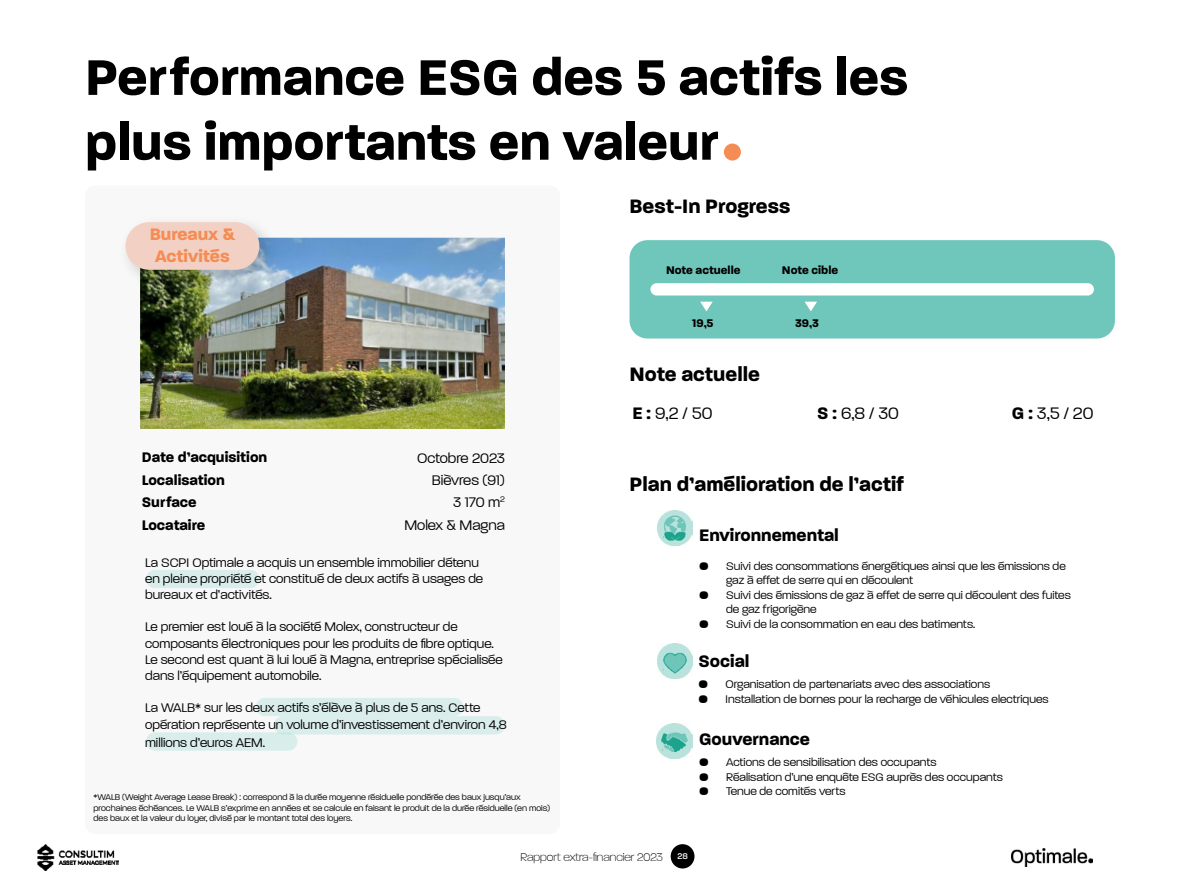
<style>
.page{position:relative;width:1200px;height:893px;background:#fff}
.page>*{position:absolute;margin:0;border:0;box-sizing:border-box;transform-origin:0 0}
.t1{font:700 54px/64.8px "Paralucent";color:#000}
.t2{font:700 21px "Paralucent";color:#000}
.t3{font:700 18px "Paralucent";color:#000}
.t4{font:300 18px "Paralucent";color:#000}
.t5{font:700 18px/21.6px "Paralucent";color:#f58c54}
.t6{font:700 15px "Paralucent";color:#000}
.t7{font:300 15px "Paralucent";color:#000}
.t8{font:300 13.5px/16.2px "Paralucent";color:#000}
.t9{font:300 12px/14.4px "Paralucent";color:#000}
.t10{font:700 12px "Paralucent";color:#000}
.t11{font:200 12px "Paralucent";color:#000}
.t12{font:300 9px/10.8px "Paralucent";color:#000}
.s1{font-weight:700}
</style>
<div class="page">
<div style="left:671px;top:844px;width:23px;height:24px;background:#000;border-radius:50%"></div>
<img style="left:1012px;top:848px;width:80px;height:18px">
<img style="left:37px;top:844px;width:82px;height:26px">
<div style="left:630px;top:240px;width:485px;height:99px;background:#6fc6ba;border-radius:18px"></div>
<div style="left:650px;top:283px;width:444px;height:12px;background:#fff;border-radius:6px"></div>
<svg style="left:700px;top:302px;width:13px;height:9px"></svg>
<svg style="left:805px;top:302px;width:12px;height:9px"></svg>
<img style="left:657px;top:510px;width:36px;height:35px">
<img style="left:658px;top:644px;width:34px;height:35px">
<img style="left:657px;top:723px;width:35px;height:36px">
<div style="left:724px;top:144px;width:17px;height:17px;background:#f58c54;border-radius:50%"></div>
<div style="left:85px;top:185px;width:475px;height:649px;background:#f8f8f8;border-radius:10px"></div>
<img style="left:140px;top:238px;width:365px;height:191px">
<div style="left:118px;top:214px;width:161px;height:76px;background:#000;opacity:.19"></div>
<div style="left:125px;top:222px;width:134px;height:48px;background:#f2d1c4;border-radius:24px"></div>
<div style="left:256px;top:698px;width:207px;height:18px;background:#d9edea;border-radius:9px"></div>
<div style="left:146px;top:570px;width:113px;height:18px;background:#d9edea;border-radius:9px"></div>
<div style="left:274px;top:716px;width:231px;height:18px;background:#d9edea;border-radius:9px"></div>
<div style="left:146px;top:732px;width:151px;height:19px;background:#d9edea;border-radius:9px"></div>
<h1 class="t1" style="left:85px;top:45px;width:825px">Performance ESG des 5 actifs les plus importants en valeur</h1>
<h3 class="t5" style="left:150px;top:224px;width:87px">Bureaux &amp;<br>Activités</h3>
<p class="t6" style="left:142px;top:448px;width:127px">Date d’acquisition</p>
<p class="t7" style="left:417px;top:450px;width:89px">Octobre 2023</p>
<p class="t6" style="left:142px;top:471px;width:85px">Localisation</p>
<p class="t7" style="left:432px;top:471px;width:75px">Bièvres (91)</p>
<p class="t6" style="left:142px;top:493px;width:56px">Surface</p>
<p class="t7" style="left:453px;top:494px;width:53px">3 170 m<sup>2</sup></p>
<p class="t6" style="left:142px;top:516px;width:65px">Locataire</p>
<p class="t7" style="left:404px;top:516px;width:102px">Molex &amp; Magna</p>
<p class="t8" style="left:145px;top:554px;width:340px">La SCPI Optimale a acquis un ensemble immobilier détenu en pleine propriété et constitué de deux actifs à usages de bureaux et d’activités.</p>
<p class="t8" style="left:145px;top:619px;width:359px">Le premier est loué à la société Molex, constructeur de composants électroniques pour les produits de fibre optique.<br>Le second est quant à lui loué à Magna, entreprise spécialisée dans l’équipement automobile.</p>
<p class="t8" style="left:145px;top:700px;width:363px">La WALB* sur les deux actifs s’élève à plus de 5 ans. Cette opération représente un volume d’investissement d’environ 4,8</p>
<p class="t8" style="left:145px;top:734px;width:122px">millions d’euros AEM.</p>
<p class="t12" style="left:94px;top:791px;width:458px">*WALB (Weight Average Lease Break) : correspond à la durée moyenne résiduelle pondérée des baux jusqu’aux prochaines échéances. Le WALB s’exprime en années et se calcule en faisant le produit de la durée résiduelle (en mois) des baux et la valeur du loyer, divisé par le montant total des loyers.</p>
<h2 class="t2" style="left:630px;top:193px;width:162px">Best-In Progress</h2>
<p class="t10" style="left:666px;top:263px;width:76px">Note actuelle</p>
<p class="t10" style="left:782px;top:263px;width:58px">Note cible</p>
<p class="t10" style="left:692px;top:316px;width:23px">19,5</p>
<p class="t10" style="left:795px;top:316px;width:25px">39,3</p>
<h2 class="t2" style="left:630px;top:361px;width:132px">Note actuelle</h2>
<h3 class="t4" style="left:632px;top:403px;width:82px"><span class="s1">E :</span> 9,2 / 50</h3>
<h3 class="t4" style="left:817px;top:403px;width:83px"><span class="s1">S :</span> 6,8 / 30</h3>
<h3 class="t4" style="left:1012px;top:403px;width:83px"><span class="s1">G :</span> 3,5 / 20</h3>
<h2 class="t2" style="left:630px;top:472px;width:276px">Plan d’amélioration de l’actif</h2>
<h3 class="t3" style="left:699px;top:525px;width:141px">Environnemental</h3>
<p class="t9" style="left:726px;top:559px;width:341px;text-indent:-27px">• Suivi des consommations énergétiques ainsi que les émissions de gaz à effet de serre qui en découlent</p>
<p class="t9" style="left:726px;top:588px;width:346px;text-indent:-27px">• Suivi des émissions de gaz à effet de serre qui découlent des fuites de gaz frigorigène</p>
<p class="t9" style="left:699px;top:616px;width:278px">• Suivi de la consommation en eau des batiments.</p>
<h3 class="t3" style="left:699px;top:651px;width:52px">Social</h3>
<p class="t9" style="left:699px;top:677px;width:293px">• Organisation de partenariats avec des associations</p>
<p class="t9" style="left:699px;top:692px;width:352px">• Installation de bornes pour la recharge de véhicules electriques</p>
<h3 class="t3" style="left:699px;top:729px;width:112px">Gouvernance</h3>
<p class="t9" style="left:699px;top:755px;width:239px">• Actions de sensibilisation des occupants</p>
<p class="t9" style="left:699px;top:770px;width:305px">• Réalisation d’une enquête ESG auprès des occupants</p>
<p class="t9" style="left:699px;top:784px;width:148px">• Tenue de comités verts</p>
<p class="t11" style="left:520px;top:850px;width:169px">Rapport extra-financier 2023 <sup>28</sup></p>
</div>
